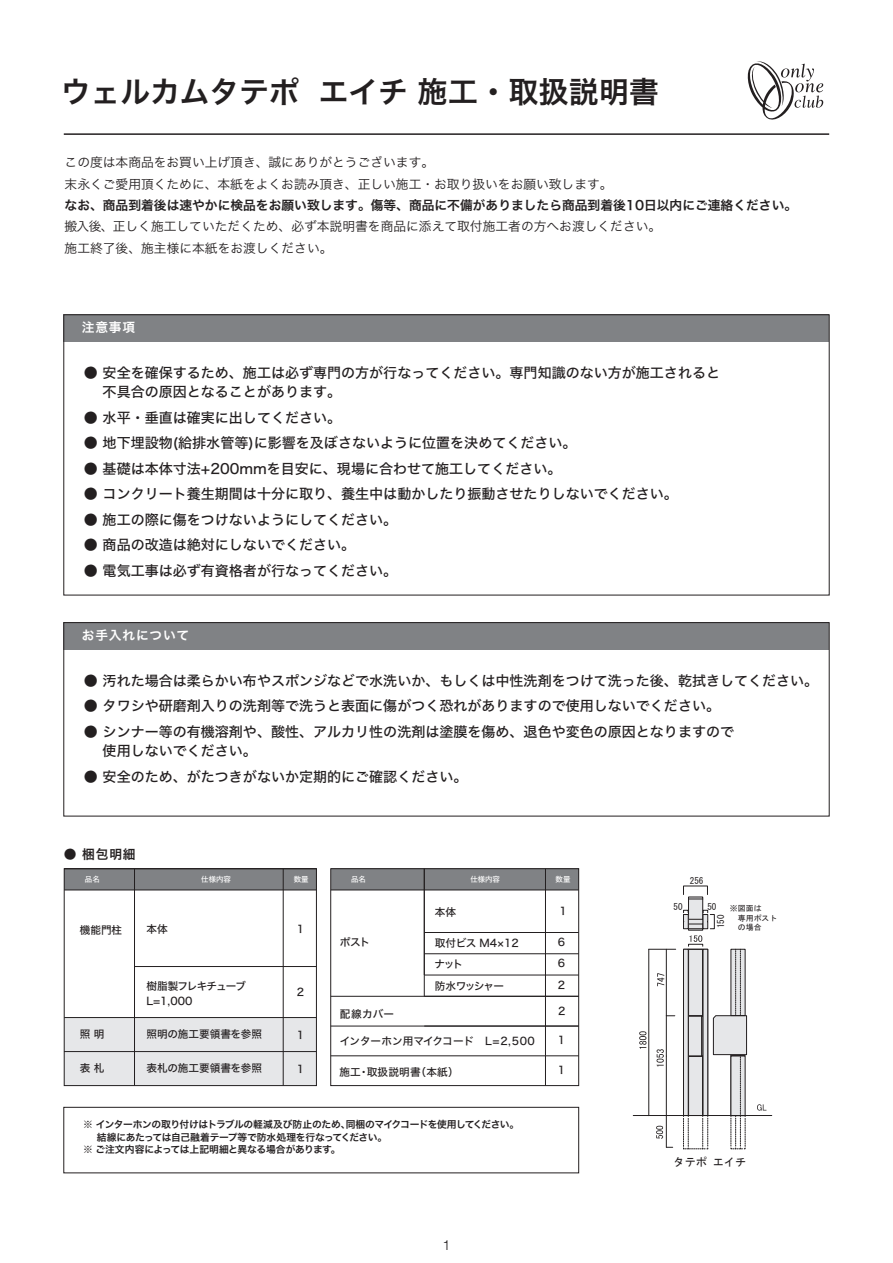
<style>
.page{position:relative;width:893px;height:1263px;background:#fff}
.page>*{position:absolute;margin:0;border:0;box-sizing:border-box;transform-origin:0 0}
.t1{font:29.7px "Hiragino Sans W6";color:#231f20}
.t2{font:14.1px/19.5px "Hiragino Sans W5";color:#231f20}
.t3{font:300 13.8px "Helvetica";color:#231f20}
.t4{font:12.75px/21.3px "Hira Kaku Pro W3";color:#231f20}
.t5{font:12.75px "Hira Kaku Pro W6";color:#231f20}
.t6{font:12.75px "Hira Kaku Pro W6";letter-spacing:.06em;color:#fff}
.t7{font:11.25px "MS Gothic";color:#231f20}
.t8{font:10.65px/21.3px "Hiragino Sans W5";color:#231f20;text-align:justify}
.t9{font:10.65px/21.3px "Hiragino Sans W5";letter-spacing:-.055em;color:#231f20}
.t10{font:10.65px/15px "Hiragino Sans W5";letter-spacing:-.065em;color:#231f20}
.t11{font:10.65px "Hiragino Sans W5";letter-spacing:.02em;color:#231f20}
.t12{font:9.75px/12.8px "Hiragino Sans W6";letter-spacing:-.04em;color:#231f20}
.t13{font:9.15px "MS Gothic";color:#231f20}
.t14{font:7.95px/9.4px "MS Gothic";color:#231f20}
.t15{font:7.5px "Hiragino Sans W5";color:#fff}
</style>
<div class="page">
<div style="left:331px;top:869px;width:248px;height:21px;background:#808285"></div>
<div style="left:64px;top:623px;width:765px;height:27px;background:#808285"></div>
<div style="left:64px;top:869px;width:252px;height:21px;background:#808285"></div>
<div style="left:64px;top:1017px;width:252px;height:34px;background:#e6e7e9"></div>
<div style="left:64px;top:1051px;width:252px;height:34px;background:#e6e7e9"></div>
<hr style="left:64px;top:133px;width:765px;height:2px;background:#231f20">
<svg style="left:747px;top:61px;width:76px;height:59px"></svg>
<hr style="left:134px;top:869px;width:1px;height:216px;background:#231f20">
<hr style="left:283px;top:869px;width:1px;height:216px;background:#231f20">
<hr style="left:64px;top:1051px;width:252px;height:1px;background:#231f20">
<hr style="left:64px;top:890px;width:252px;height:1px;background:#231f20">
<hr style="left:134px;top:966px;width:182px;height:1px;background:#231f20">
<hr style="left:64px;top:1017px;width:252px;height:1px;background:#231f20">
<div style="left:64px;top:868px;width:253px;height:218px;border:1px solid #231f20"></div>
<hr style="left:424px;top:869px;width:1px;height:127px;background:#231f20">
<hr style="left:545px;top:869px;width:1px;height:187px;background:#231f20">
<svg style="left:545px;top:1056px;width:1px;height:28px"></svg>
<hr style="left:424px;top:953px;width:155px;height:1px;background:#231f20">
<hr style="left:424px;top:932px;width:155px;height:1px;background:#231f20">
<hr style="left:424px;top:975px;width:155px;height:1px;background:#231f20">
<hr style="left:331px;top:996px;width:248px;height:1px;background:#231f20">
<hr style="left:331px;top:1026px;width:248px;height:1px;background:#231f20">
<hr style="left:331px;top:1055px;width:248px;height:1px;background:#231f20">
<hr style="left:331px;top:890px;width:248px;height:1px;background:#231f20">
<div style="left:330px;top:868px;width:249px;height:218px;border:1px solid #231f20"></div>
<div style="left:64px;top:315px;width:765px;height:27px;background:#808285"></div>
<div style="left:63px;top:622px;width:766px;height:194px;border:1px solid #231f20"></div>
<div style="left:63px;top:1107px;width:516px;height:66px;border:1px solid #231f20"></div>
<hr style="left:648px;top:949px;width:1px;height:167px;background:#231f20">
<hr style="left:666px;top:1056px;width:1px;height:60px;background:#231f20">
<hr style="left:666px;top:1015px;width:1px;height:41px;background:#231f20">
<hr style="left:666px;top:949px;width:1px;height:66px;background:#231f20">
<svg style="left:649px;top:949px;width:27px;height:1px"></svg>
<svg style="left:656px;top:1049px;width:8px;height:18px"></svg>
<svg style="left:639px;top:1031px;width:7px;height:18px"></svg>
<svg style="left:657px;top:973px;width:7px;height:13px"></svg>
<hr style="left:666px;top:1115px;width:1px;height:32px;background:#231f20">
<svg style="left:757px;top:1104px;width:9px;height:6px"></svg>
<svg style="left:656px;top:1126px;width:7px;height:13px"></svg>
<div style="left:688px;top:897px;width:15px;height:33px;background:#e6e7e9"></div>
<div style="left:688px;top:897px;width:15px;height:33px;border:1px solid #231f20"></div>
<svg style="left:688px;top:899px;width:15px;height:1px"></svg>
<svg style="left:683px;top:910px;width:25px;height:19px"></svg>
<hr style="left:633px;top:1115px;width:139px;height:1px;background:#231f20">
<svg style="left:683px;top:935px;width:64px;height:214px"></svg>
<h1 class="t1" style="left:61px;top:65px;width:600px">ウェルカムタテポ エイチ 施工・取扱説明書</h1>
<p class="t4" style="left:65px;top:151px;width:549px">この度は本商品をお買い上げ頂き、誠にありがとうございます。<br>末永くご愛用頂くために、本紙をよくお読み頂き、正しい施工・お取り扱いをお願い致します。</p>
<p class="t5" style="left:65px;top:194px;width:734px">なお、商品到着後は速やかに検品をお願い致します。傷等、商品に不備がありましたら商品到着後10日以内にご連絡ください。</p>
<p class="t4" style="left:65px;top:215px;width:598px">搬入後、正しく施工していただくため、必ず本説明書を商品に添えて取付施工者の方へお渡しください。施工終了後、施主様に本紙をお渡しください。</p>
<p class="t6" style="left:82px;top:316px;width:55px">注意事項</p>
<p class="t2" style="left:103px;top:362px;width:619px;text-indent:-19px">● 安全を確保するため、施工は必ず専門の方が行なってください。専門知識のない方が施工されると不具合の原因となることがあります。</p>
<p class="t2" style="left:84px;top:407px;width:259px">● 水平・垂直は確実に出してください。</p>
<p class="t2" style="left:84px;top:432px;width:494px">● 地下埋設物(給排水管等)に影響を及ぼさないように位置を決めてください。</p>
<p class="t2" style="left:84px;top:458px;width:479px">● 基礎は本体寸法+200mmを目安に、現場に合わせて施工してください。</p>
<p class="t2" style="left:84px;top:483px;width:595px">● コンクリート養生期間は十分に取り、養生中は動かしたり振動させたりしないでください。</p>
<p class="t2" style="left:84px;top:509px;width:315px">● 施工の際に傷をつけないようにしてください。</p>
<p class="t2" style="left:84px;top:534px;width:273px">● 商品の改造は絶対にしないでください。</p>
<p class="t2" style="left:84px;top:560px;width:315px">● 電気工事は必ず有資格者が行なってください。</p>
<p class="t6" style="left:82px;top:624px;width:109px">お手入れについて</p>
<p class="t2" style="left:84px;top:670px;width:736px">● 汚れた場合は柔らかい布やスポンジなどで水洗いか、もしくは中性洗剤をつけて洗った後、乾拭きしてください。</p>
<p class="t2" style="left:84px;top:695px;width:638px">● タワシや研磨剤入りの洗剤等で洗うと表面に傷がつく恐れがありますので使用しないでください。</p>
<p class="t2" style="left:103px;top:721px;width:633px;text-indent:-19px">● シンナー等の有機溶剤や、酸性、アルカリ性の洗剤は塗膜を傷め、退色や変色の原因となりますので使用しないでください。</p>
<p class="t2" style="left:84px;top:766px;width:385px">● 安全のため、がたつきがないか定期的にご確認ください。</p>
<p class="t5" style="left:64px;top:843px;width:73px">● 梱包明細</p>
<p class="t15" style="left:85px;top:873px;width:16px">品名</p>
<p class="t15" style="left:201px;top:873px;width:31px">仕様内容</p>
<p class="t15" style="left:294px;top:873px;width:16px">数量</p>
<p class="t15" style="left:351px;top:873px;width:16px">品名</p>
<p class="t15" style="left:470px;top:873px;width:31px">仕様内容</p>
<p class="t15" style="left:556px;top:873px;width:16px">数量</p>
<p class="t8" style="left:435px;top:900px;width:23px">本体</p>
<p class="t8" style="left:559px;top:900px;width:9px">1</p>
<p class="t8" style="left:80px;top:919px;width:44px">機能門柱</p>
<p class="t8" style="left:146px;top:918px;width:23px">本体</p>
<p class="t8" style="left:297px;top:918px;width:9px">1</p>
<p class="t10" style="left:146px;top:978px;width:101px">樹脂製フレキチューブ<br>L=1,000</p>
<p class="t8" style="left:297px;top:981px;width:9px">2</p>
<p class="t8" style="left:340px;top:931px;width:32px">ポスト</p>
<p class="t8" style="left:340px;top:1003px;width:56px">配線カバー</p>
<p class="t9" style="left:435px;top:932px;width:86px">取付ビス M4×12ナット<br>防水ワッシャー</p>
<p class="t8" style="left:558px;top:931px;width:9px">6<br>6<br>2</p>
<p class="t8" style="left:558px;top:1000px;width:9px">2</p>
<p class="t8" style="left:80px;top:1023px;width:26px">照 明</p>
<p class="t8" style="left:80px;top:1057px;width:26px">表 札</p>
<p class="t8" style="left:146px;top:1023px;width:117px">照明の施工要領書を参照</p>
<p class="t8" style="left:146px;top:1057px;width:117px">表札の施工要領書を参照</p>
<p class="t8" style="left:297px;top:1024px;width:9px">1</p>
<p class="t8" style="left:297px;top:1058px;width:9px">1</p>
<p class="t8" style="left:340px;top:1030px;width:197px">インターホン用マイクコード　L=2,500</p>
<p class="t11" style="left:339px;top:1062px;width:121px">施工・取扱説明書（本紙）</p>
<p class="t8" style="left:558px;top:1029px;width:9px">1</p>
<p class="t8" style="left:558px;top:1059px;width:9px">1</p>
<p class="t12" style="left:83px;top:1117px;width:437px">※ インターホンの取り付けはトラブルの軽減及び防止のため、同梱のマイクコードを使用してください。　 結線にあたっては自己融着テープ等で防水処理を行なってください。<br>※ ご注文内容によっては上記明細と異なる場合があります。</p>
<p class="t3" style="left:443px;top:1233px;width:9px">1</p>
<p class="t13" style="left:690px;top:876px;width:15px">256</p>
<p class="t13" style="left:673px;top:902px;width:11px">50</p>
<p class="t13" style="left:707px;top:902px;width:11px">50</p>
<p class="t14" style="left:738px;top:903px;width:41px;text-indent:-8px">※図面は<br>専用ポストの場合</p>
<p class="t13" style="left:716px;top:928px;width:15px;rotate:-90deg">150</p>
<p class="t7" style="left:673px;top:1156px;width:74px">タテポ エイチ</p>
</div>
